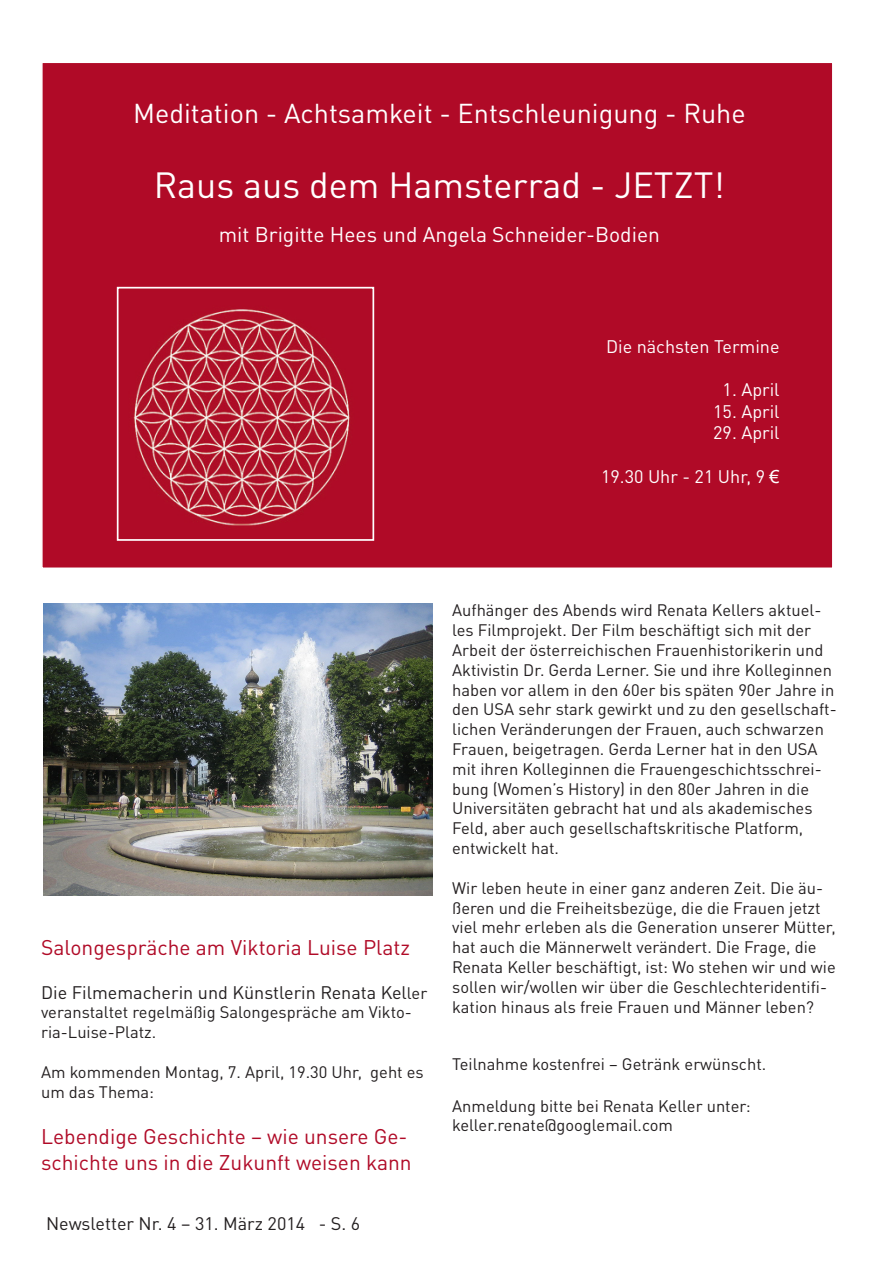
<style>
.page{position:relative;width:893px;height:1263px;background:#fff}
.page>*{position:absolute;margin:0;border:0;box-sizing:border-box;transform-origin:0 0}
.t1{font:36px "DINOT";color:#fff}
.t2{font:27px "DINOT";color:#fff}
.t3{font:21px/25.2px "DINOT";color:#b00a27}
.t4{font:21px "DINOT";color:#fff}
.t5{font:18px "DINOT";color:#231f20}
.t6{font:18px "DINOT";color:#fff}
.t7{font:16.5px/19.8px "DINOT";color:#231f20}
.s1{font-family:"Arial"}
.s2{font-size:16.5px}
</style>
<div class="page">
<div style="left:41px;top:62px;width:792px;height:507px;background:#b00a27;border:2px solid #fff"></div>
<img style="left:133px;top:309px;width:217px;height:217px">
<div style="left:117px;top:287px;width:257px;height:254px;border:2px solid #fff"></div>
<img style="left:43px;top:604px;width:389px;height:292px">
<h2 class="t2" style="left:133px;top:96px;width:614px">Meditation - Achtsamkeit - Entschleunigung - Ruhe</h2>
<h1 class="t1" style="left:154px;top:163px;width:572px">Raus aus dem Hamsterrad - JETZT!</h1>
<p class="t4" style="left:219px;top:221px;width:443px">mit Brigitte Hees und Angela Schneider-Bodien</p>
<p class="t6" style="left:606px;top:335px;width:175px">Die nächsten Termine</p>
<p class="t6" style="left:723px;top:378px;width:58px">1. April</p>
<p class="t6" style="left:713px;top:400px;width:68px">15. April</p>
<p class="t6" style="left:713px;top:422px;width:68px">29. April</p>
<p class="t6" style="left:601px;top:465px;width:180px">19.30 Uhr - 21 Uhr, 9 <span class="s1">€</span></p>
<p class="t3" style="left:41px;top:935px;width:370px">Salongespräche am Viktoria Luise Platz</p>
<p class="t5" style="left:41px;top:981px;width:388px">Die Filmemacherin und Künstlerin Renata Kel<span class="s2">ler</span></p>
<p class="t7" style="left:41px;top:1002px;width:372px">veranstaltet regelmäßig Salongespräche am Vikto&shy;ria-Luise-Platz.</p>
<p class="t7" style="left:41px;top:1062px;width:384px">Am kommenden Montag, 7. April, 19.30 Uhr, geht es um das Thema:</p>
<p class="t3" style="left:41px;top:1124px;width:372px">Lebendige Geschichte – wie unsere Ge&shy;schichte uns in die Zukunft weisen kann</p>
<p class="t5" style="left:46px;top:1212px;width:316px">Newsletter Nr. 4 – 31. März 2014 - S. 6</p>
<p class="t7" style="left:452px;top:600px;width:386px">Aufhänger des Abends wird Renata Kellers aktuel&shy;les Filmprojekt. Der Film beschäftigt sich mit der Arbeit der österreichischen Frauenhistorikerin und Aktivistin Dr. Gerda Lerner. Sie und ihre Kolleginnen haben vor allem in den 60er bis späten 90er Jahre in den USA sehr stark gewirkt und zu den gesellschaft&shy;lichen Veränderungen der Frauen, auch schwarzen Frauen, beigetragen. Gerda Lerner hat in den USA mit ihren Kolleginnen die Frauengeschichtsschrei&shy;bung (Women’s History) in den 80er Jahren in die Universitäten gebracht hat und als akademisches Feld, aber auch gesellschaftskritische Platform, entwickelt hat.</p>
<p class="t7" style="left:452px;top:877px;width:385px">Wir leben heute in einer ganz anderen Zeit. Die äu&shy;ßeren und die Freiheitsbezüge, die die Frauen jetzt viel mehr erleben als die Generation unserer Mütter, hat auch die Männerwelt verändert. Die Frage, die Renata Keller beschäftigt, ist: Wo stehen wir und wie sollen wir/wollen wir über die Geschlechteridentifi&shy;kation hinaus als freie Frauen und Männer leben?</p>
<p class="t7" style="left:452px;top:1054px;width:316px">Teilnahme kostenfrei – Getränk erwünscht.</p>
<p class="t7" style="left:452px;top:1095px;width:300px">Anmeldung bitte bei Renata Keller unter: keller.renate@googlemail.com</p>
</div>
